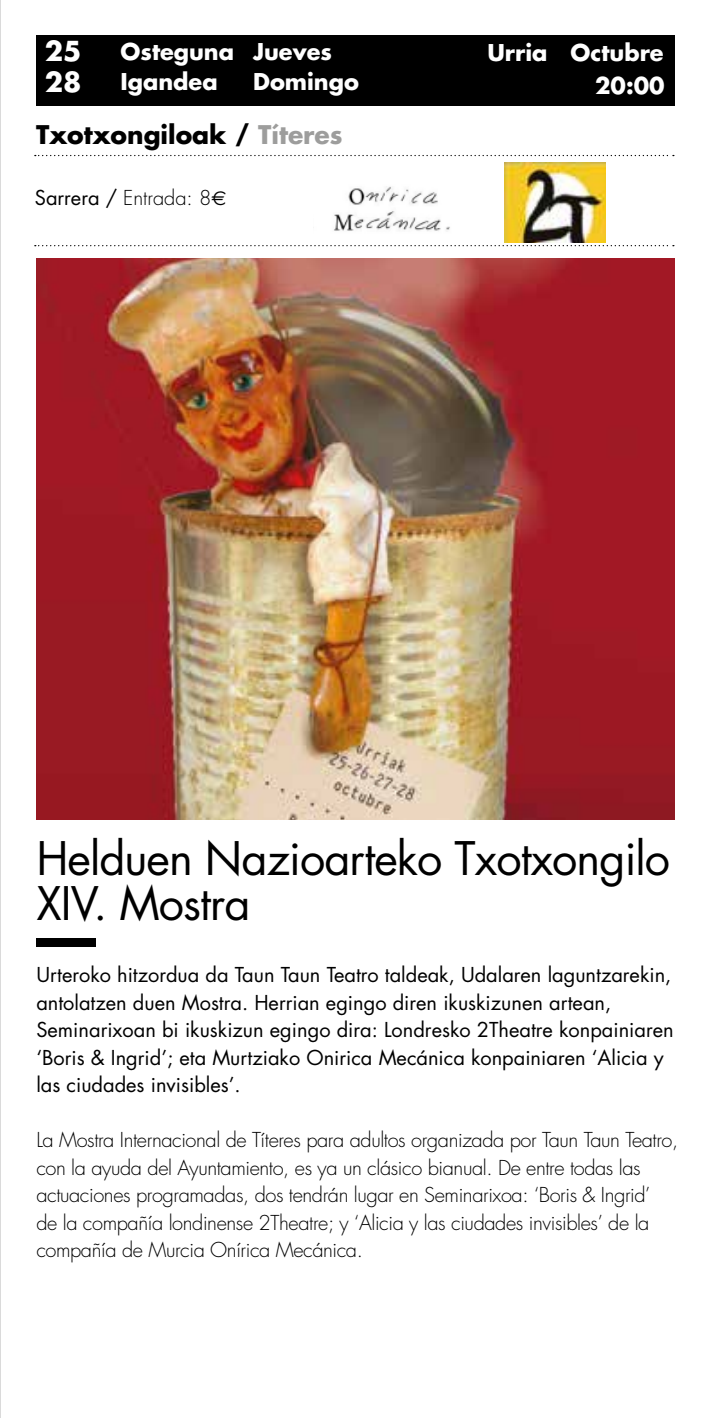
<style>
.page{position:relative;width:709px;height:1418px;background:#fff}
.page>*{position:absolute;margin:0;border:0;box-sizing:border-box;transform-origin:0 0}
.t1{font:45px/45px "Futura Std";letter-spacing:-.02em;color:#000}
.t2{font:700 26.75px/30.5px "Futura Std";color:#fff}
.t3{font:700 25px "Futura Std";color:#000}
.t4{font:700 22.5px/30px "Futura Std";color:#fff}
.t5{font:300 20px/27.5px "Futura Std";letter-spacing:-.02em;color:#000}
.t6{font:20px/27.5px "Futura Std";color:#000}
.t7{font:300 20px "Futura Std";color:#000}
.s1{color:#9d9d9c}
.s2{font-weight:400}
.s3{font-family:"Euro Sans";font-weight:400}
</style>
<div class="page">
<hr style="left:0;top:0;width:1px;height:1417px;background:#dadada">
<img style="left:36px;top:258px;width:638px;height:561px">
<div style="left:36px;top:35px;width:638px;height:71px;background:#000"></div>
<svg style="left:35px;top:155px;width:639px;height:1px"></svg>
<svg style="left:35px;top:245px;width:639px;height:1px"></svg>
<div style="left:36px;top:938px;width:60px;height:9px;background:#000"></div>
<img style="left:348px;top:186px;width:90px;height:19px">
<img style="left:334px;top:211px;width:116px;height:20px">
<img style="left:504px;top:162px;width:102px;height:80px">
<h2 class="t2" style="left:45px;top:36px;width:38px">25<br>28</h2>
<p class="t4" style="left:120px;top:36px;width:213px">Osteguna Jueves<br>Igandea</p>
<p class="t4" style="left:253px;top:66px;width:107px">Domingo</p>
<p class="t3" style="left:36px;top:118px;width:308px">Txotxongiloak / <span class="s1">Títeres</span></p>
<p class="t7" style="left:35px;top:186px;width:193px"><span class="s2">Sarrera /</span> Entrada: 8<span class="s3">E</span></p>
<p class="t4" style="left:487px;top:37px;width:178px">Urria Octubre</p>
<p class="t4" style="left:595px;top:70px;width:71px">20:00</p>
<h1 class="t1" style="left:36px;top:836px;width:635px">Helduen Nazioarteko Txotxongilo<br>XIV. Mostra</h1>
<p class="t6" style="left:36px;top:961px;width:638px">Urteroko hitzordua da Taun Taun Teatro taldeak, Udalaren laguntzarekin, antolatzen duen Mostra. Herrian egingo diren ikuskizunen artean, Seminarixoan bi ikuskizun egingo dira: Londresko 2Theatre konpainiaren ‘Boris &amp; Ingrid’; eta Murtziako Onirica Mecánica konpainiaren ‘Alicia y las ciudades invisibles’.</p>
<p class="t5" style="left:36px;top:1126px;width:643px">La Mostra Internacional de Títeres para adultos organizada por Taun Taun Teatro, con la ayuda del Ayuntamiento, es ya un clásico bianual. De entre todas las actuaciones programadas, dos tendrán lugar en Seminarixoa: ‘Boris &amp; Ingrid’<br>de la compañía londinense 2Theatre; y ‘Alicia y las ciudades invisibles’ de la compañía de Murcia Onírica Mecánica.</p>
</div>
